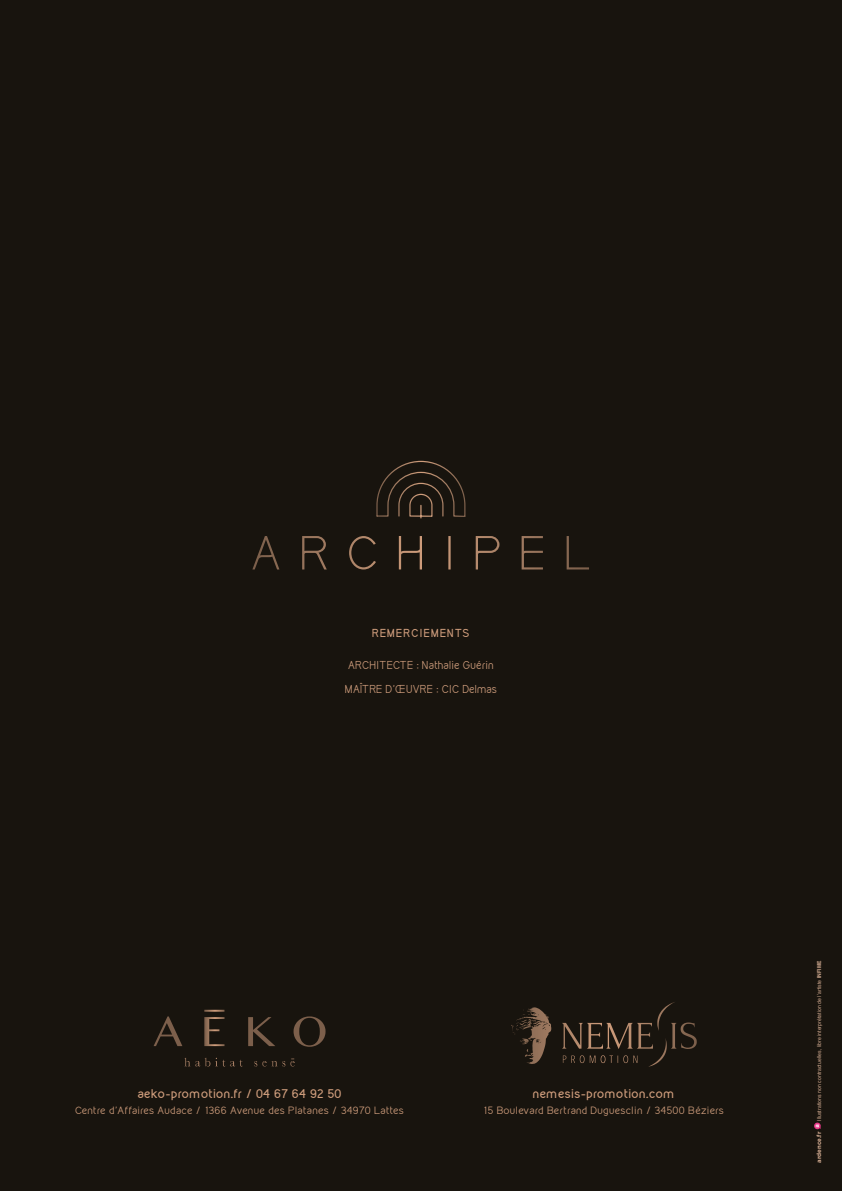
<style>
.page{position:relative;width:842px;height:1191px;background:#18140e}
.page>*{position:absolute;margin:0;border:0;box-sizing:border-box;transform-origin:0 0}
.t1{font:700 10.9px "Kirvy";letter-spacing:.01em;color:#cf9d7c;scale:1.07 1}
.t2{font:10px "Kirvy";color:#cf9d7c}
.t3{font:700 10px "Kirvy";letter-spacing:.08em;color:#cf9d7c}
.t4{font:9.2px "Kirvy";letter-spacing:.005em;color:#cf9d7c;scale:1.07 1}
.t5{font:700 6px "Gotham";color:#d8b095}
.t6{font:5.5px "Helvetica LT Std";letter-spacing:.02em;color:#d8b095;scale:.92 1}
.s1{font-weight:700}
</style>
<div class="page">
<svg style="left:184px;top:1057px;width:59px;height:9px"></svg>
<svg style="left:254px;top:1058px;width:41px;height:8px"></svg>
<svg style="left:154px;top:1009px;width:172px;height:37px"></svg>
<svg style="left:527px;top:1002px;width:148px;height:28px"></svg>
<svg style="left:814px;top:1122px;width:7px;height:7px"></svg>
<svg style="left:252px;top:536px;width:337px;height:33px"></svg>
<svg style="left:376px;top:460px;width:90px;height:59px"></svg>
<p class="t3" style="left:372px;top:626px;width:99px">REMERCIEMENTS</p>
<p class="t2" style="left:348px;top:658px;width:147px">ARCHITECTE : Nathalie Guérin</p>
<p class="t2" style="left:345px;top:682px;width:154px">MAÎTRE D’ŒUVRE : CIC Delmas</p>
<p class="t1" style="left:138px;top:1086px;width:192px">aeko-promotion.fr / 04 67 64 92 50</p>
<p class="t4" style="left:75px;top:1104px;width:309px">Centre d’Affaires Audace / 1366 Avenue des Platanes / 34970 Lattes</p>
<p class="t1" style="left:533px;top:1086px;width:134px">nemesis-promotion.com</p>
<p class="t4" style="left:484px;top:1104px;width:226px">15 Boulevard Bertrand Duguesclin / 34500 Béziers</p>
<p class="t6" style="left:816px;top:1121px;width:176px;rotate:-90deg">Illustrations non contractuelles, libre interprétation de l’artiste <span class="s1">INFIME</span></p>
<p class="t5" style="left:815px;top:1162px;width:32px;rotate:-90deg">ardence.fr</p>
</div>
